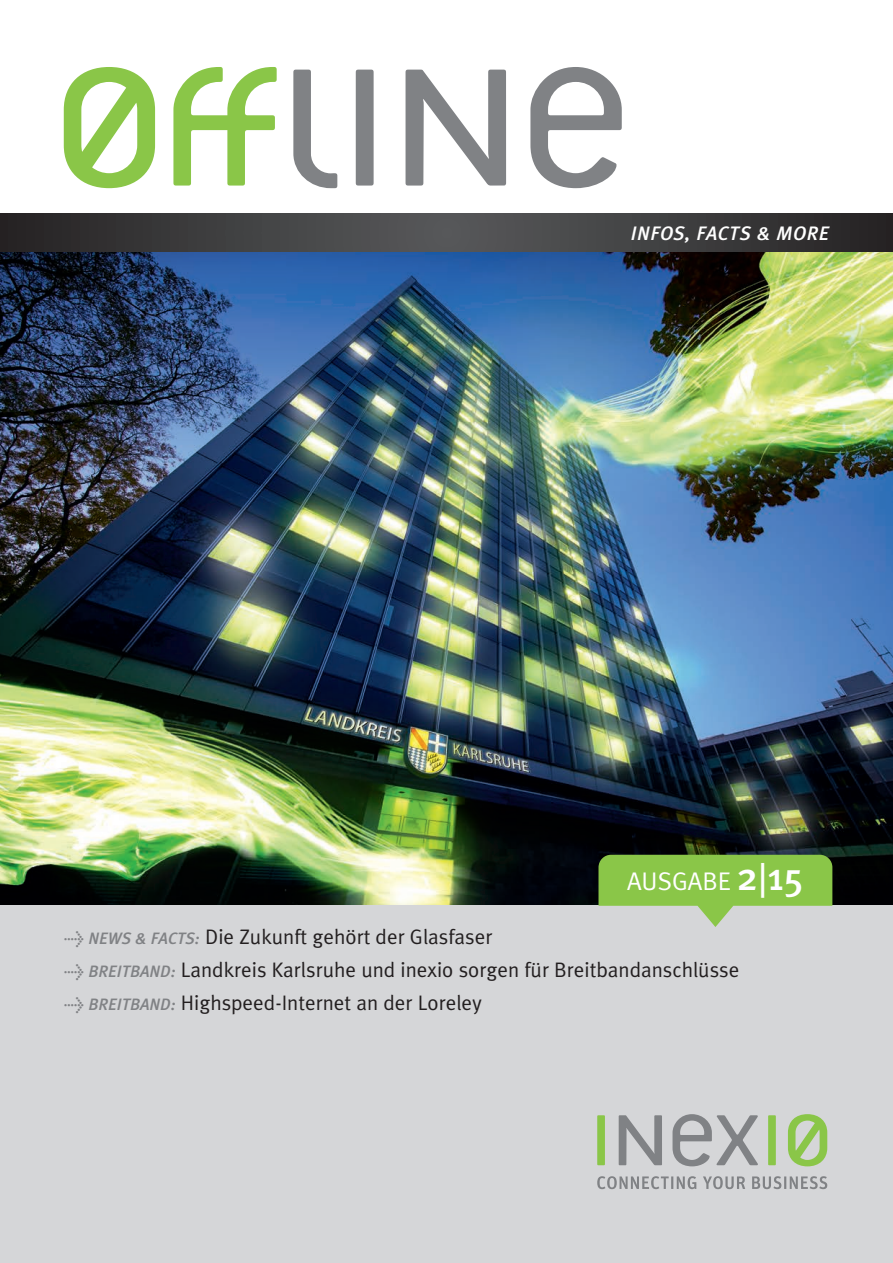
<style>
.page{position:relative;width:893px;height:1263px;background:#fff}
.page>*{position:absolute;margin:0;border:0;box-sizing:border-box;transform-origin:0 0}
.t1{font:25.5px "Meta Plus Normal";color:#fff}
.t2{font:21px/33px "Meta Plus Normal";color:#231f20}
.t3{font:italic 500 19.5px "Meta Plus";letter-spacing:.03em;color:#fff}
.s1{font-family:"Meta Plus";font-weight:500;font-size:39px}
.s2{font-size:45px}
.s3{font-family:"Meta Plus";font-weight:500;font-size:16.5px;color:#808285}
.s4{font-family:"Meta Plus";font-weight:500;font-style:italic;font-size:16.5px;color:#808285}
</style>
<div class="page">
<img style="left:0;top:252px;width:893px;height:654px">
<svg style="left:0;top:213px;width:893px;height:39px;background:#3e3e3f"></svg>
<svg style="left:64px;top:67px;width:91px;height:121px"></svg>
<div style="left:356px;top:70px;width:18px;height:116px;background:#808285;border-radius:3px"></div>
<svg style="left:530px;top:67px;width:92px;height:121px"></svg>
<svg style="left:406px;top:70px;width:100px;height:116px"></svg>
<svg style="left:173px;top:67px;width:104px;height:119px"></svg>
<svg style="left:293px;top:70px;width:44px;height:118px"></svg>
<div style="left:0;top:906px;width:893px;height:357px;background:#d5d6d8"></div>
<svg style="left:597px;top:1176px;width:230px;height:13px"></svg>
<svg style="left:768px;top:1114px;width:59px;height:52px"></svg>
<div style="left:597px;top:1115px;width:8px;height:50px;background:#8ac648"></div>
<svg style="left:619px;top:1114px;width:139px;height:52px"></svg>
<svg style="left:598px;top:855px;width:234px;height:72px"></svg>
<p class="t3" style="left:631px;top:222px;width:200px">INFOS, FACTS &amp; MORE</p>
<p class="t1" style="left:627px;top:867px;width:178px">AUSGABE <span class="s1">2</span><span class="s2">|</span><span class="s1">15</span></p>
<p class="t2" style="left:64px;top:920px;width:677px"><span class="s3">&gt;</span> <span class="s4">NEWS &amp; FACTS:</span> Die Zukunft gehört der Glasfaser<br><span class="s3">&gt;</span> <span class="s4">BREITBAND:</span> Landkreis Karlsruhe und inexio sorgen für Breitbandanschlüsse <span class="s3">&gt;</span> <span class="s4">BREITBAND:</span> Highspeed-Internet an der Loreley</p>
</div>
